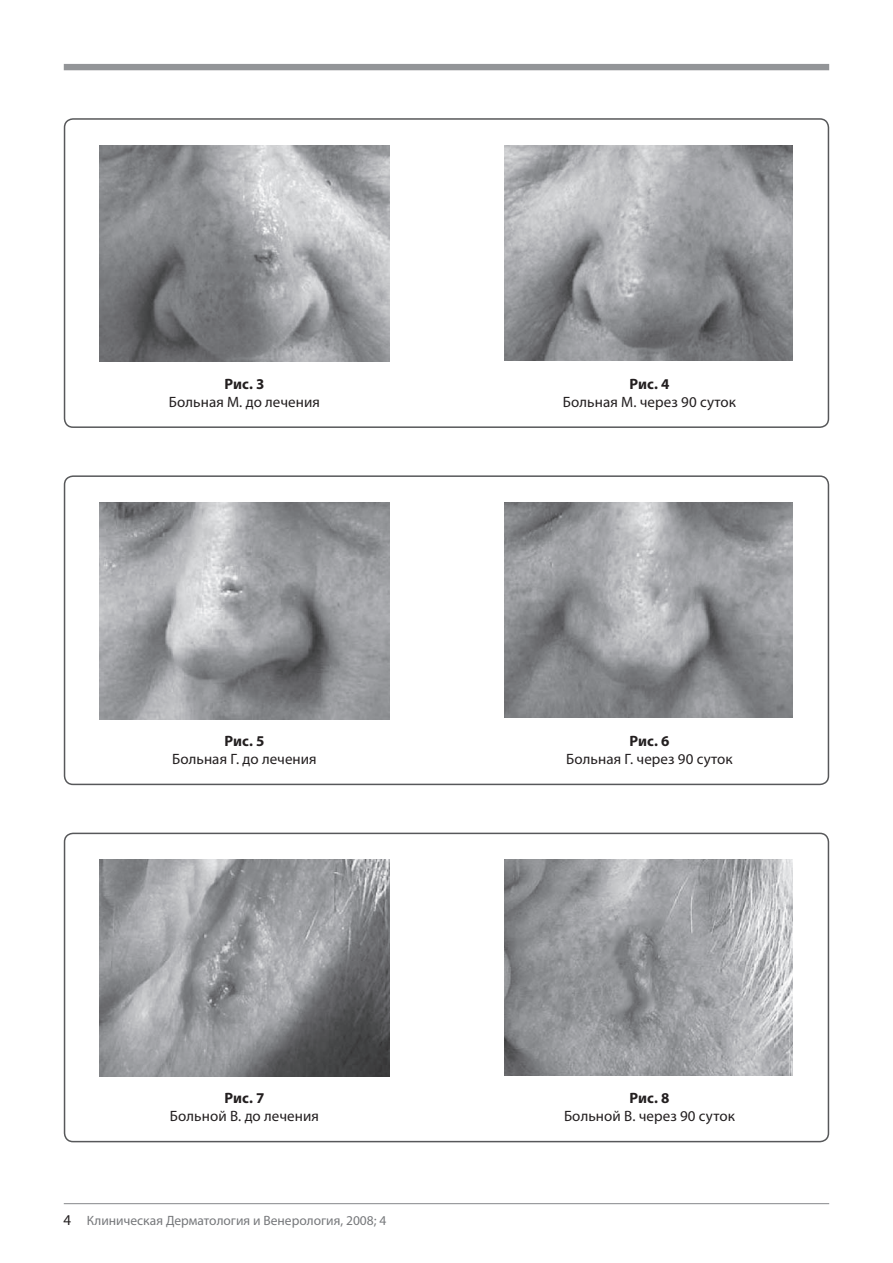
<style>
.page{position:relative;width:893px;height:1263px;background:#fff}
.page>*{position:absolute;margin:0;border:0;box-sizing:border-box;transform-origin:0 0}
.t1{font:15px "Myriad Pro";letter-spacing:.005em;color:#231f20}
.t2{font:700 15px "Myriad Pro";letter-spacing:.005em;color:#231f20}
.t3{font:13.5px "Myriad Pro";color:#76787b}
.s1{font-size:15px;color:#231f20}
</style>
<div class="page">
<div style="left:64px;top:64px;width:765px;height:6px;background:#939598"></div>
<hr style="left:64px;top:1203px;width:765px;height:1px;background:#939598">
<img style="left:100px;top:145px;width:289px;height:217px">
<img style="left:505px;top:145px;width:287px;height:216px">
<div style="left:64px;top:118px;width:765px;height:310px;border:2px solid #57585a;border-radius:9px"></div>
<img style="left:100px;top:502px;width:289px;height:217px">
<img style="left:505px;top:502px;width:287px;height:216px">
<div style="left:64px;top:475px;width:765px;height:310px;border:2px solid #57585a;border-radius:9px"></div>
<img style="left:100px;top:860px;width:289px;height:216px">
<img style="left:505px;top:859px;width:287px;height:216px">
<div style="left:64px;top:833px;width:765px;height:309px;border:2px solid #57585a;border-radius:9px"></div>
<p class="t2" style="left:224px;top:375px;width:41px">Рис. 3</p>
<p class="t1" style="left:169px;top:393px;width:153px">Больная М. до лечения</p>
<p class="t2" style="left:629px;top:375px;width:41px">Рис. 4</p>
<p class="t1" style="left:563px;top:393px;width:174px">Больная М. через 90 суток</p>
<p class="t2" style="left:224px;top:732px;width:41px">Рис. 5</p>
<p class="t1" style="left:172px;top:751px;width:146px">Больная Г. до лечения</p>
<p class="t2" style="left:629px;top:732px;width:41px">Рис. 6</p>
<p class="t1" style="left:566px;top:751px;width:168px">Больная Г. через 90 суток</p>
<p class="t2" style="left:224px;top:1090px;width:41px">Рис. 7</p>
<p class="t1" style="left:170px;top:1108px;width:150px">Больной В. до лечения</p>
<p class="t2" style="left:629px;top:1090px;width:41px">Рис. 8</p>
<p class="t1" style="left:564px;top:1108px;width:172px">Больной В. через 90 суток</p>
<p class="t3" style="left:63px;top:1213px;width:325px"><span class="s1">4</span> Клиническая Дерматология и Венерология, 2008; 4</p>
</div>
